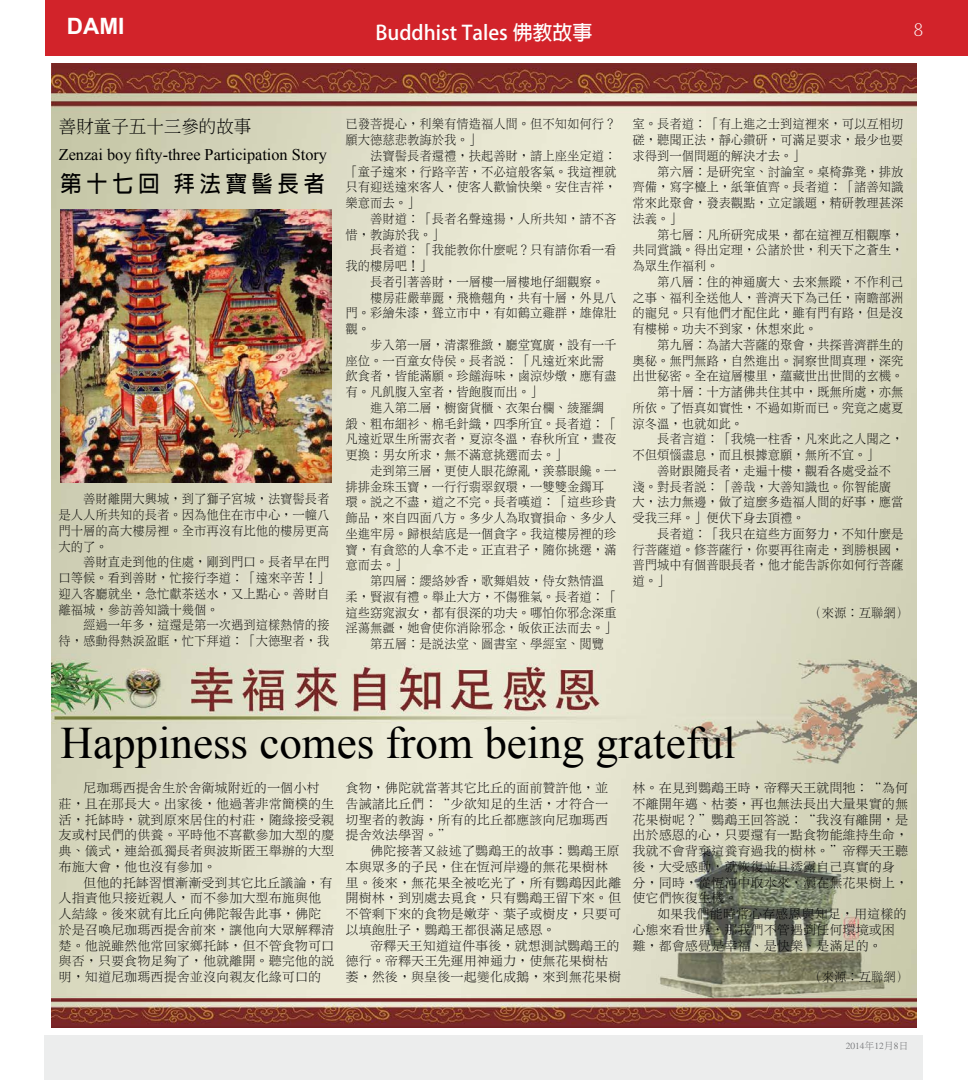
<style>
.page{position:relative;width:968px;height:1080px;background:#fff}
.page>*{position:absolute;margin:0;border:0;box-sizing:border-box;transform-origin:0 0}
.t1{font:45px "Times New Roman";color:#000}
.t2{font:700 22.5px "Adobe Fan Heiti Std";letter-spacing:.23em;color:#000;scale:.94 1}
.t3{font:700 22.5px "Arial";color:#fff}
.t4{font:700 20px "Adobe Fan Heiti Std";color:#fff}
.t5{font:300 17.5px "Adobe Ming Std";color:#000}
.t6{font:300 17.5px "Adobe Ming Std";color:#fff}
.t7{font:16.25px "Times New Roman";color:#000}
.t8{font:300 13.12px/15.8px "Li Sung";color:#000;text-align:justify;scale:.94 1}
.t9{font:300 13.12px/15.8px "Li Sung";color:#000}
.t10{font:300 10px "Li Sung";letter-spacing:-.005em;color:#6d6e71}
</style>
<div class="page">
<div style="left:45px;top:0;width:923px;height:56px;background:#d2232a"></div>
<div style="left:44px;top:1035px;width:878px;height:45px;background:#eceded"></div>
<img style="left:51px;top:64px;width:865px;height:963px">
<img style="left:61px;top:209px;width:270px;height:274px">
<h2 class="t3" style="left:67px;top:12px;width:59px">DAMI</h2>
<h3 class="t6" style="left:914px;top:20px;width:10px">8</h3>
<h3 class="t4" style="left:375px;top:21px;width:218px">Buddhist Tales 佛教故事</h3>
<h3 class="t5" style="left:59px;top:117px;width:194px">善財童子五十三參的故事</h3>
<h2 class="t2" style="left:61px;top:171px;width:283px">第十七回 拜法寶髻長者</h2>
<p class="t7" style="left:59px;top:143px;width:270px">Zenzai boy fifty-three Participation Story</p>
<p class="t8" style="left:59px;top:491px;width:290px;text-indent:25px">善財離開大興城，到了獅子宮城，法寶髻長者是人人所共知的長者。因為他住在市中心，一幢八門十層的高大樓房裡。全市再沒有比他的樓房更高大的了。</p>
<p class="t8" style="left:59px;top:554px;width:290px;text-indent:25px">善財直走到他的住處，剛到門口。長者早在門口等候。看到善財，忙接行李道：「遠來辛苦！」迎入客廳就坐，急忙獻茶送水，又上點心。善財自離福城，參訪善知識十幾個。</p>
<p class="t8" style="left:59px;top:617px;width:290px;text-align:right">經過一年多，這還是第一次遇到這樣熱情的接<br>待，感動得熱淚盈眶，忙下拜道：「大德聖者，我</p>
<p class="t8" style="left:345px;top:116px;width:290px">已發菩提心，利樂有情造福人間。但不知如何行？願大德慈悲教誨於我。」</p>
<p class="t8" style="left:345px;top:148px;width:290px;text-indent:25px">法寶髻長者還禮，扶起善財，請上座坐定道：「童子遠來，行路辛苦，不必這般客氣。我這裡就只有迎送遠來客人，使客人歡愉快樂。安住吉祥，樂意而去。」</p>
<p class="t8" style="left:345px;top:211px;width:290px;text-indent:25px">善財道：「長者名聲遠揚，人所共知，請不吝惜，教誨於我。」</p>
<p class="t8" style="left:345px;top:242px;width:290px;text-indent:25px">長者道：「我能教你什麼呢？只有請你看一看我的樓房吧！」</p>
<p class="t8" style="left:370px;top:274px;width:250px">長者引著善財，一層樓一層樓地仔細觀察。</p>
<p class="t8" style="left:370px;top:289px;width:263px">樓房莊嚴華麗，飛檐翹角，共有十層，外見八</p>
<p class="t8" style="left:345px;top:305px;width:290px">門。彩繪朱漆，聳立市中，有如鶴立雞群，雄偉壯</p>
<p class="t8" style="left:345px;top:321px;width:28px">觀。</p>
<p class="t8" style="left:370px;top:337px;width:263px">步入第一層，清潔雅緻，廳堂寬廣，設有一千</p>
<p class="t8" style="left:345px;top:352px;width:276px">座位。一百童女侍侯。長者說：「凡遠近來此需</p>
<p class="t8" style="left:345px;top:368px;width:290px">飲食者，皆能滿願。珍饈海味，鹵涼炒燉，應有盡</p>
<p class="t8" style="left:345px;top:384px;width:211px">有。凡飢腹入室者，皆飽腹而出。」</p>
<p class="t8" style="left:370px;top:400px;width:250px">進入第二層，櫥窗貨櫃、衣架台欄、綾羅綢</p>
<p class="t8" style="left:345px;top:415px;width:290px">緞、粗布細衫、棉毛針織，四季所宜。長者道：「</p>
<p class="t8" style="left:345px;top:431px;width:290px">凡遠近眾生所需衣者，夏涼冬溫，春秋所宜，晝夜</p>
<p class="t8" style="left:345px;top:447px;width:237px">更換；男女所求，無不滿意挑選而去。」</p>
<p class="t8" style="left:370px;top:463px;width:263px">走到第三層，更使人眼花繚亂，羨慕眼饞。一</p>
<p class="t8" style="left:345px;top:478px;width:276px">排排金珠玉寶，一行行翡翠釵環，一雙雙金鐲耳</p>
<p class="t8" style="left:345px;top:494px;width:290px">環。說之不盡，道之不完。長者嘆道：「這些珍貴</p>
<p class="t8" style="left:345px;top:510px;width:290px">飾品，來自四面八方。多少人為取寶損命、多少人</p>
<p class="t8" style="left:345px;top:526px;width:290px">坐進牢房。歸根結底是一個貪字。我這樓房裡的珍</p>
<p class="t8" style="left:345px;top:541px;width:290px">寶，有貪慾的人拿不走。正直君子，隨你挑選，滿</p>
<p class="t8" style="left:345px;top:557px;width:67px">意而去。」</p>
<p class="t8" style="left:370px;top:573px;width:250px">第四層：纓絡妙香，歌舞娼妓，侍女熱情溫</p>
<p class="t8" style="left:345px;top:589px;width:290px">柔，賢淑有禮。舉止大方，不傷雅氣。長者道：「</p>
<p class="t8" style="left:345px;top:604px;width:290px">這些窈窕淑女，都有很深的功夫。哪怕你邪念深重</p>
<p class="t8" style="left:345px;top:620px;width:290px">淫蕩無疆，她會使你消除邪念，皈依正法而去。」</p>
<p class="t8" style="left:370px;top:636px;width:250px">第五層：是說法堂、圖書室、學經室、閱覽</p>
<p class="t8" style="left:632px;top:116px;width:290px">室。長者道：「有上進之士到這裡來，可以互相切磋，聽聞正法，靜心鑽研，可滿足要求，最少也要求得到一個問題的解決才去。」</p>
<p class="t8" style="left:632px;top:163px;width:290px;text-indent:25px">第六層：是研究室、討論室。桌椅靠凳，排放齊備，寫字檯上，紙筆值齊。長者道：「諸善知識常來此聚會，發表觀點，立定議題，精研教理甚深法義。」</p>
<p class="t8" style="left:632px;top:226px;width:290px;text-indent:25px">第七層：凡所研究成果，都在這裡互相觀摩，共同賞識。得出定理，公諸於世，利天下之蒼生，為眾生作福利。</p>
<p class="t8" style="left:632px;top:274px;width:290px;text-indent:25px">第八層：住的神通廣大、去來無蹤，不作利己之事、福利全送他人，普濟天下為己任，南瞻部洲的寵兒。只有他們才配住此，雖有門有路，但是沒有樓梯。功夫不到家，休想來此。</p>
<p class="t8" style="left:657px;top:337px;width:263px">第九層：為諸大菩薩的聚會，共探普濟群生的</p>
<p class="t8" style="left:632px;top:352px;width:290px">奧秘。無門無路，自然進出。洞察世間真理，深究</p>
<p class="t8" style="left:632px;top:368px;width:290px">出世秘密。全在這層樓里，蘊藏世出世間的玄機。</p>
<p class="t8" style="left:657px;top:384px;width:263px">第十層：十方諸佛共住其中，既無所處，亦無</p>
<p class="t8" style="left:632px;top:400px;width:290px">所依。了悟真如實性，不過如斯而已。究竟之處夏</p>
<p class="t8" style="left:632px;top:415px;width:119px">涼冬溫，也就如此。</p>
<p class="t8" style="left:657px;top:431px;width:263px">長者言道：「我燒一柱香，凡來此之人聞之，</p>
<p class="t8" style="left:632px;top:447px;width:263px">不但煩惱盡息，而且根據意願，無所不宜。」</p>
<p class="t8" style="left:657px;top:463px;width:250px">善財跟隨長者，走遍十樓，觀看各處受益不</p>
<p class="t8" style="left:632px;top:478px;width:276px">淺。對長者說：「善哉，大善知識也。你智能廣</p>
<p class="t8" style="left:632px;top:494px;width:290px">大，法力無邊，做了這麼多造福人間的好事，應當</p>
<p class="t8" style="left:632px;top:510px;width:185px">受我三拜。」便伏下身去頂禮。</p>
<p class="t8" style="left:657px;top:526px;width:263px">長者道：「我只在這些方面努力，不知什麼是</p>
<p class="t8" style="left:632px;top:541px;width:290px">行菩薩道。修菩薩行，你要再往南走，到勝根國，</p>
<p class="t8" style="left:632px;top:557px;width:290px">普門城中有個普眼長者，他才能告訴你如何行菩薩</p>
<p class="t8" style="left:632px;top:573px;width:41px">道。」</p>
<p class="t8" style="left:809px;top:604px;width:106px">（來源：互聯網）</p>
<h1 class="t1" style="left:61px;top:712px;width:676px">Happiness comes from being grateful</h1>
<p class="t9" style="left:59px;top:780px;width:277px;text-indent:25px">尼珈瑪西提舍生於舍衛城附近的一個小村莊，且在那長大。出家後，他過著非常簡樸的生活，托缽時，就到原來居住的村莊，隨緣接受親友或村民們的供養。平時他不喜歡參加大型的慶典、儀式，連給孤獨長者與波斯匿王舉辦的大型布施大會，他也沒有參加。</p>
<p class="t9" style="left:59px;top:874px;width:277px;text-indent:25px">但他的托缽習慣漸漸受到其它比丘議論，有人指責他只接近親人，而不參加大型布施與他人結緣。後來就有比丘向佛陀報告此事，佛陀於是召喚尼珈瑪西提舍前來，讓他向大眾解釋清楚。他說雖然他常回家鄉托缽，但不管食物可口與否，只要食物足夠了，他就離開。聽完他的說明，知道尼珈瑪西提舍並沒向親友化緣可口的</p>
<p class="t9" style="left:345px;top:780px;width:264px;text-align:justify">食物，佛陀就當著其它比丘的面前贊許他，並告誡諸比丘們：“少欲知足的生活，才符合一切聖者的教誨，所有的比丘都應該向尼珈瑪西提舍效法學習。”</p>
<p class="t9" style="left:345px;top:843px;width:277px;text-indent:25px">佛陀接著又敘述了鸚鵡王的故事：鸚鵡王原本與眾多的子民，住在恆河岸邊的無花果樹林里。後來，無花果全被吃光了，所有鸚鵡因此離開樹林，到別處去覓食，只有鸚鵡王留下來。但不管剩下來的食物是嫩芽、葉子或樹皮，只要可以填飽肚子，鸚鵡王都很滿足感恩。</p>
<p class="t9" style="left:345px;top:937px;width:277px;text-indent:25px">帝釋天王知道這件事後，就想測試鸚鵡王的德行。帝釋天王先運用神通力，使無花果樹枯萎，然後，與皇後一起變化成鵝，來到無花果樹</p>
<p class="t9" style="left:632px;top:780px;width:277px">林。在見到鸚鵡王時，帝釋天王就問牠：“為何不離開年邁、枯萎，再也無法長出大量果實的無花果樹呢？”鸚鵡王回答說：“我沒有離開，是出於感恩的心，只要還有一點食物能維持生命，我就不會背棄這養育過我的樹林。”帝釋天王聽後，大受感動，就恢復並且透露自己真實的身分，同時，從恆河中取水來，灑在無花果樹上，使它們恢復生機。</p>
<p class="t9" style="left:632px;top:906px;width:275px;text-indent:25px">如果我們能時常心存感恩與知足，用這樣的心態來看世界，那我們不管遇到任何環境或困難，都會感覺是幸福、是快樂、是滿足的。</p>
<p class="t8" style="left:809px;top:969px;width:106px">（來源：互聯網）</p>
<p class="t10" style="left:845px;top:1040px;width:64px">2014年12月8日</p>
</div>
